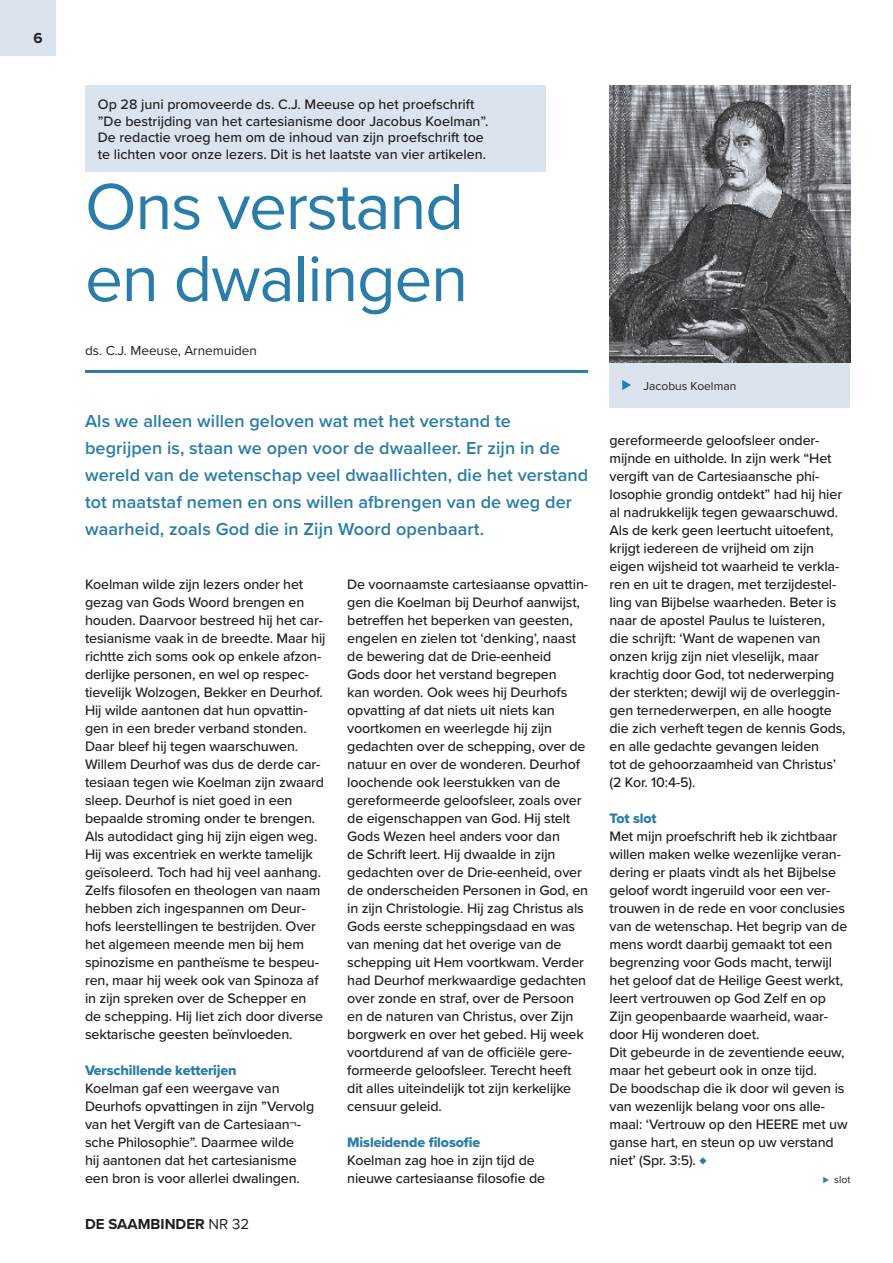
<style>
.page{position:relative;width:893px;height:1263px;background:#fff}
.page>*{position:absolute;margin:0;border:0;box-sizing:border-box;transform-origin:0 0}
.t1{font:67.5px/72px "Proxima Nova";letter-spacing:-.02em;color:#2a7da8}
.t2{font:600 18px/27px "Proxima Nova";letter-spacing:.005em;color:#2a7da8}
.t3{font:700 15px "Proxima Nova";color:#231f20}
.t4{font:500 14.25px/18px "Proxima Nova";letter-spacing:-.01em;color:#231f20}
.t5{font:14.25px "Proxima Nova Extrabld";letter-spacing:-.01em;color:#2a7da8}
.t6{font:13.5px "Proxima Nova";color:#231f20}
.t7{font:12px "Proxima Nova";color:#231f20}
.t8{font:10.5px "Proxima Nova";color:#231f20}
.s1{font-weight:400}
.s2{color:#2a7da8}
.s3{font-weight:700;color:#2a7da8}
</style>
<div class="page">
<div style="left:85px;top:85px;width:461px;height:86px;background:#dae3ee"></div>
<div style="left:609px;top:363px;width:241px;height:45px;background:#dae3ee"></div>
<svg style="left:622px;top:380px;width:9px;height:10px"></svg>
<img style="left:609px;top:85px;width:241px;height:278px">
<hr style="left:85px;top:370px;width:503px;height:3px;background:#2a7da8">
<div style="left:0;top:0;width:55px;height:55px;background:#dae3ee"></div>
<p class="t3" style="left:33px;top:26px;width:11px">6</p>
<p class="t4" style="left:98px;top:96px;width:392px;line-height:16.5px">Op 28 juni promoveerde ds. C.J. Meeuse op het proefschrift ”De bestrijding van het cartesianisme door Jacobus Koelman”.<br>De redactie vroeg hem om de inhoud van zijn proefschrift toe te lichten voor onze lezers. Dit is het laatste van vier artikelen.</p>
<h1 class="t1" style="left:85px;top:168px;width:385px">Ons verstand en dwalingen</h1>
<p class="t6" style="left:85px;top:340px;width:173px">ds. C.J. Meeuse, Arnemuiden</p>
<p class="t2" style="left:85px;top:407px;width:505px">Als we alleen willen geloven wat met het verstand te begrijpen is, staan we open voor de dwaalleer. Er zijn in de wereld van de wetenschap veel dwaallichten, die het verstand tot maatstaf nemen en ons willen afbrengen van de weg der waarheid, zoals God die in Zijn Woord openbaart.</p>
<p class="t4" style="left:85px;top:575px;width:242px">Koelman wilde zijn lezers onder het gezag van Gods Woord brengen en houden. Daarvoor bestreed hij het car&shy;tesianisme vaak in de breedte. Maar hij richtte zich soms ook op enkele afzon&shy;derlijke personen, en wel op respec&shy;tievelijk Wolzogen, Bekker en Deurhof.<br>Hij wilde aantonen dat hun opvattin&shy;gen in een breder verband stonden.<br>Daar bleef hij tegen waarschuwen.<br>Willem Deurhof was dus de derde car&shy;tesiaan tegen wie Koelman zijn zwaard sleep. Deurhof is niet goed in een bepaalde stroming onder te brengen.<br>Als autodidact ging hij zijn eigen weg.<br>Hij was excentriek en werkte tamelijk geïsoleerd. Toch had hij veel aanhang.<br>Zelfs filosofen en theologen van naam hebben zich ingespannen om Deur&shy;hofs leerstellingen te bestrijden. Over het algemeen meende men bij hem spinozisme en pantheïsme te bespeu&shy;ren, maar hij week ook van Spinoza af in zijn spreken over de Schepper en de schepping. Hij liet zich door diverse sektarische geesten beïnvloeden.</p>
<p class="t5" style="left:85px;top:1060px;width:153px">Verschillende ketterijen</p>
<p class="t4" style="left:85px;top:1079px;width:231px">Koelman gaf een weergave van Deurhofs opvattingen in zijn ”Vervolg van het Vergift van de Cartesiaan¬- sche Philosophie”. Daarmee wilde<br>hij aantonen dat het cartesianisme een bron is voor allerlei dwalingen.</p>
<p class="t3" style="left:85px;top:1213px;width:166px">DE SAAMBINDER <span class="s1">NR 32</span></p>
<p class="t4" style="left:347px;top:575px;width:242px">De voornaamste cartesiaanse opvattin&shy;gen die Koelman bij Deurhof aanwijst, betreffen het beperken van geesten, engelen en zielen tot ‘denking’, naast de bewering dat de Drie-eenheid<br>Gods door het verstand begrepen<br>kan worden. Ook wees hij Deurhofs opvatting af dat niets uit niets kan voortkomen en weerlegde hij zijn gedachten over de schepping, over de natuur en over de wonderen. Deurhof loochende ook leerstukken van de gereformeerde geloofsleer, zoals over de eigenschappen van God. Hij stelt Gods Wezen heel anders voor dan<br>de Schrift leert. Hij dwaalde in zijn gedachten over de Drie-eenheid, over de onderscheiden Personen in God, en in zijn Christologie. Hij zag Christus als Gods eerste scheppingsdaad en was van mening dat het overige van de schepping uit Hem voortkwam. Verder had Deurhof merkwaardige gedachten over zonde en straf, over de Persoon en de naturen van Christus, over Zijn borgwerk en over het gebed. Hij week voortdurend af van de officiële gere&shy;formeerde geloofsleer. Terecht heeft dit alles uiteindelijk tot zijn kerkelijke censuur geleid.</p>
<p class="t5" style="left:347px;top:1132px;width:135px">Misleidende filosofie</p>
<p class="t4" style="left:347px;top:1151px;width:199px">Koelman zag hoe in zijn tijd de nieuwe cartesiaanse filosofie de</p>
<p class="t7" style="left:643px;top:377px;width:94px">Jacobus Koelman</p>
<p class="t4" style="left:609px;top:431px;width:238px">gereformeerde geloofsleer onder&shy;mijnde en uitholde. In zijn werk “Het vergift van de Cartesiaansche phi&shy;losophie grondig ontdekt” had hij hier al nadrukkelijk tegen gewaarschuwd.<br>Als de kerk geen leertucht uitoefent, krijgt iedereen de vrijheid om zijn eigen wijsheid tot waarheid te verkla&shy;ren en uit te dragen, met terzijdestel&shy;ling van Bijbelse waarheden. Beter is naar de apostel Paulus te luisteren, die schrijft: ‘Want de wapenen van onzen krijg zijn niet vleselijk, maar krachtig door God, tot nederwerping der sterkten; dewijl wij de overleggin&shy;gen ternederwerpen, en alle hoogte die zich verheft tegen de kennis Gods, en alle gedachte gevangen leiden<br>tot de gehoorzaamheid van Christus’ (2 Kor. 10:4-5).</p>
<p class="t5" style="left:609px;top:807px;width:49px">Tot slot</p>
<p class="t4" style="left:609px;top:827px;width:240px">Met mijn proefschrift heb ik zichtbaar willen maken welke wezenlijke veran&shy;dering er plaats vindt als het Bijbelse geloof wordt ingeruild voor een ver&shy;trouwen in de rede en voor conclusies van de wetenschap. Het begrip van de mens wordt daarbij gemaakt tot een begrenzing voor Gods macht, terwijl het geloof dat de Heilige Geest werkt, leert vertrouwen op God Zelf en op Zijn geopenbaarde waarheid, waar&shy;door Hij wonderen doet.<br>Dit gebeurde in de zeventiende eeuw, maar het gebeurt ook in onze tijd.<br>De boodschap die ik door wil geven is van wezenlijk belang voor ons alle&shy;maal: ‘Vertrouw op den HEERE met uw ganse hart, en steun op uw verstand niet’ (Spr. 3:5). <span class="s2">♦</span></p>
<p class="t8" style="left:823px;top:1172px;width:29px"><span class="s3">⊲</span> slot</p>
</div>
